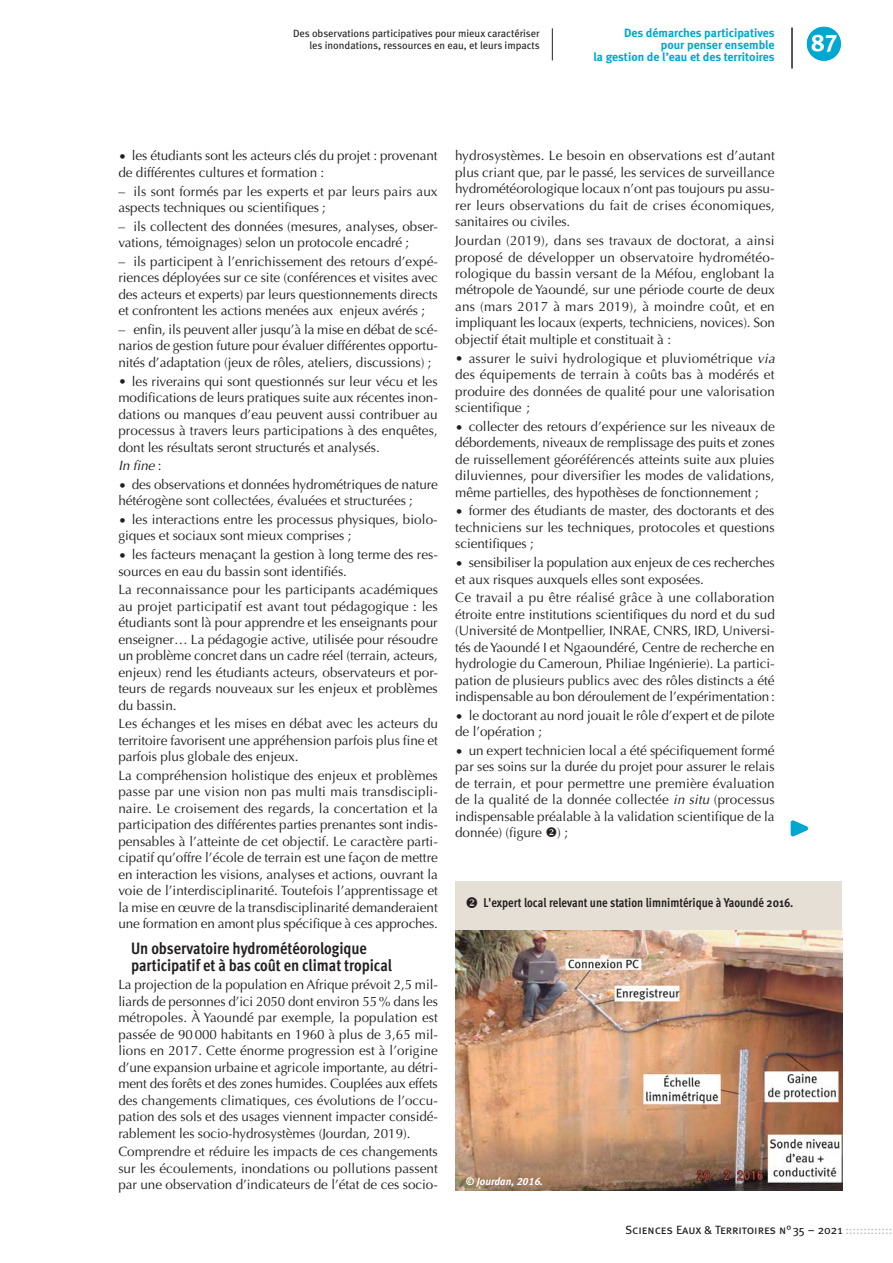
<style>
.page{position:relative;width:893px;height:1263px;background:#fff}
.page>*{position:absolute;margin:0;border:0;box-sizing:border-box;transform-origin:0 0}
.t1{font:24px "Meta Bold Caps Expert";color:#fff}
.t2{font:700 16.5px/17px "Meta Cond OT";color:#231f20}
.t3{font:13.5px/16.5px "Optima";letter-spacing:-.005em;color:#231f20;text-align:justify}
.t4{font:italic 13.5px "Optima";color:#231f20}
.titre_figure{font:700 12.75px "Meta Cond OT";color:#231f20}
.t5{font:700 12px/12px "Meta";color:#00a7d1;text-align:right}
.t6{font:12px "Meta Book Caps";letter-spacing:-.005em;color:#231f20}
.roulette_article{font:10.5px/12px "Meta Book LF";color:#231f20;text-align:right}
.crédit_photo{font:italic 10.5px "Meta Bold LF";color:#fff}
.s1{font-style:normal}
.s2{font-style:italic}
.s3{color:#bcbdc0}
</style>
<div class="page">
<img style="left:455px;top:930px;width:387px;height:261px">
<div style="left:455px;top:881px;width:387px;height:49px;background:#e5dfd6"></div>
<svg style="left:790px;top:820px;width:19px;height:17px"></svg>
<hr style="left:552px;top:28px;width:1px;height:32px;background:#231f20">
<div style="left:807px;top:27px;width:34px;height:34px;background:#00a7d1;border-radius:50%"></div>
<hr style="left:792px;top:28px;width:1px;height:40px;background:#231f20">
<p class="roulette_article" style="left:293px;top:27px;width:248px">Des observations participatives pour mieux caractériser les inondations, ressources en eau, et leurs impacts</p>
<p class="t5" style="left:594px;top:27px;width:183px">Des démarches participatives<br>pour penser ensemble<br>la gestion de l’eau et des territoires</p>
<h1 class="t1" style="left:811px;top:28px;width:28px">87</h1>
<p class="t3" style="left:118px;top:148px;width:321px">• les étudiants sont les acteurs clés du projet : provenant de différentes cultures et formation :</p>
<p class="t3" style="left:118px;top:183px;width:321px">– ils sont formés par les experts et par leurs pairs aux aspects techniques ou scientifiques ;</p>
<p class="t3" style="left:118px;top:218px;width:321px">– ils collectent des données (mesures, analyses, obser&shy;vations, témoignages) selon un protocole encadré ;</p>
<p class="t3" style="left:118px;top:253px;width:321px">– ils participent à l’enrichissement des retours d’expé&shy;riences déployées sur ce site (conférences et visites avec des acteurs et experts) par leurs questionnements directs et confrontent les actions menées aux enjeux avérés ;</p>
<p class="t3" style="left:118px;top:321px;width:321px">– enfin, ils peuvent aller jusqu’à la mise en débat de scé&shy;narios de gestion future pour évaluer différentes opportu&shy;nités d’adaptation (jeux de rôles, ateliers, discussions) ;</p>
<p class="t3" style="left:118px;top:373px;width:321px">• les riverains qui sont questionnés sur leur vécu et les modifications de leurs pratiques suite aux récentes inon&shy;dations ou manques d’eau peuvent aussi contribuer au processus à travers leurs participations à des enquêtes, dont les résultats seront structurés et analysés.</p>
<p class="t4" style="left:118px;top:458px;width:45px">In fine <span class="s1">:</span></p>
<p class="t3" style="left:118px;top:476px;width:321px">• des observations et données hydrométriques de nature hétérogène sont collectées, évaluées et structurées ;</p>
<p class="t3" style="left:118px;top:511px;width:321px">• les interactions entre les processus physiques, biolo&shy;giques et sociaux sont mieux comprises ;</p>
<p class="t3" style="left:118px;top:546px;width:321px">• les facteurs menaçant la gestion à long terme des res&shy;sources en eau du bassin sont identifiés.</p>
<p class="t3" style="left:118px;top:581px;width:321px">La reconnaissance pour les participants académiques au projet participatif est avant tout pédagogique : les étudiants sont là pour apprendre et les enseignants pour enseigner… La pédagogie active, utilisée pour résoudre un problème concret dans un cadre réel (terrain, acteurs, enjeux) rend les étudiants acteurs, observateurs et por&shy;teurs de regards nouveaux sur les enjeux et problèmes du bassin.</p>
<p class="t3" style="left:118px;top:716px;width:321px">Les échanges et les mises en débat avec les acteurs du territoire favorisent une appréhension parfois plus fine et parfois plus globale des enjeux.</p>
<p class="t3" style="left:118px;top:767px;width:321px">La compréhension holistique des enjeux et problèmes passe par une vision non pas multi mais transdiscipli&shy;naire. Le croisement des regards, la concertation et la participation des différentes parties prenantes sont indis&shy;pensables à l’atteinte de cet objectif. Le caractère parti&shy;cipatif qu’offre l’école de terrain est une façon de mettre en interaction les visions, analyses et actions, ouvrant la voie de l’interdisciplinarité. Toutefois l’apprentissage et la mise en œuvre de la transdisciplinarité demanderaient une formation en amont plus spécifique à ces approches.</p>
<h2 class="t2" style="left:131px;top:940px;width:262px">Un observatoire hydrométéorologique participatif et à bas coût en climat tropical</h2>
<p class="t3" style="left:118px;top:976px;width:321px">La projection de la population en Afrique prévoit 2,5 mil&shy;liards de personnes d’ici 2050 dont environ 55% dans les métropoles. À Yaoundé par exemple, la population est passée de 90000 habitants en 1960 à plus de 3,65 mil&shy;lions en 2017. Cette énorme progression est à l’origine d’une expansion urbaine et agricole importante, au détri&shy;ment des forêts et des zones humides. Couplées aux effets des changements climatiques, ces évolutions de l’occu&shy;pation des sols et des usages viennent impacter considé&shy;rablement les socio-hydrosystèmes (Jourdan, 2019).</p>
<p class="t3" style="left:118px;top:1144px;width:321px">Comprendre et réduire les impacts de ces changements sur les écoulements, inondations ou pollutions passent par une observation d’indicateurs de l’état de ces socio-</p>
<p class="t3" style="left:455px;top:148px;width:321px">hydrosystèmes. Le besoin en observations est d’autant plus criant que, par le passé, les services de surveillance hydrométéorologique locaux n’ont pas toujours pu assu&shy;rer leurs observations du fait de crises économiques, sanitaires ou civiles.</p>
<p class="t3" style="left:455px;top:232px;width:321px">Jourdan (2019), dans ses travaux de doctorat, a ainsi proposé de développer un observatoire hydrométéo&shy;rologique du bassin versant de la Méfou, englobant la métropole de Yaoundé, sur une période courte de deux ans (mars 2017 à mars 2019), à moindre coût, et en impliquant les locaux (experts, techniciens, novices). Son objectif était multiple et constituait à :</p>
<p class="t3" style="left:455px;top:350px;width:321px">• assurer le suivi hydrologique et pluviométrique <span class="s2">via </span>des équipements de terrain à coûts bas à modérés et produire des données de qualité pour une valorisation scientifique ;</p>
<p class="t3" style="left:455px;top:418px;width:321px">• collecter des retours d’expérience sur les niveaux de débordements, niveaux de remplissage des puits et zones de ruissellement géoréférencés atteints suite aux pluies diluviennes, pour diversifier les modes de validations, même partielles, des hypothèses de fonctionnement ;</p>
<p class="t3" style="left:455px;top:503px;width:321px">• former des étudiants de master, des doctorants et des techniciens sur les techniques, protocoles et questions scientifiques ;</p>
<p class="t3" style="left:455px;top:554px;width:321px">• sensibiliser la population aux enjeux de ces recherches et aux risques auxquels elles sont exposées.</p>
<p class="t3" style="left:455px;top:589px;width:321px">Ce travail a pu être réalisé grâce à une collaboration étroite entre institutions scientifiques du nord et du sud (Université de Montpellier, INRAE, CNRS, IRD, Universi&shy;tés de Yaoundé I et Ngaoundéré, Centre de recherche en hydrologie du Cameroun, Philiae Ingénierie). La partici&shy;pation de plusieurs publics avec des rôles distincts a été indispensable au bon déroulement de l’expérimentation:</p>
<p class="t3" style="left:455px;top:707px;width:321px">• le doctorant au nord jouait le rôle d’expert et de pilote de l’opération ;</p>
<p class="t3" style="left:455px;top:742px;width:321px">• un expert technicien local a été spécifiquement formé par ses soins sur la durée du projet pour assurer le relais de terrain, et pour permettre une première évaluation de la qualité de la donnée collectée <span class="s2">in situ</span> (processus indispensable préalable à la validation scientifique de la donnée) (figure ❖) ;</p>
<p class="titre_figure" style="left:466px;top:894px;width:329px">❖ L'expert local relevant une station limnimtérique à Yaoundé 2016.</p>
<p class="crédit_photo" style="left:466px;top:1175px;width:79px">© Jourdan, 2016.</p>
<p class="t6" style="left:625px;top:1223px;width:269px">Sciences Eaux &amp; Territoires n°35 – 2021 <span class="s3">:::::::::::::</span></p>
</div>
